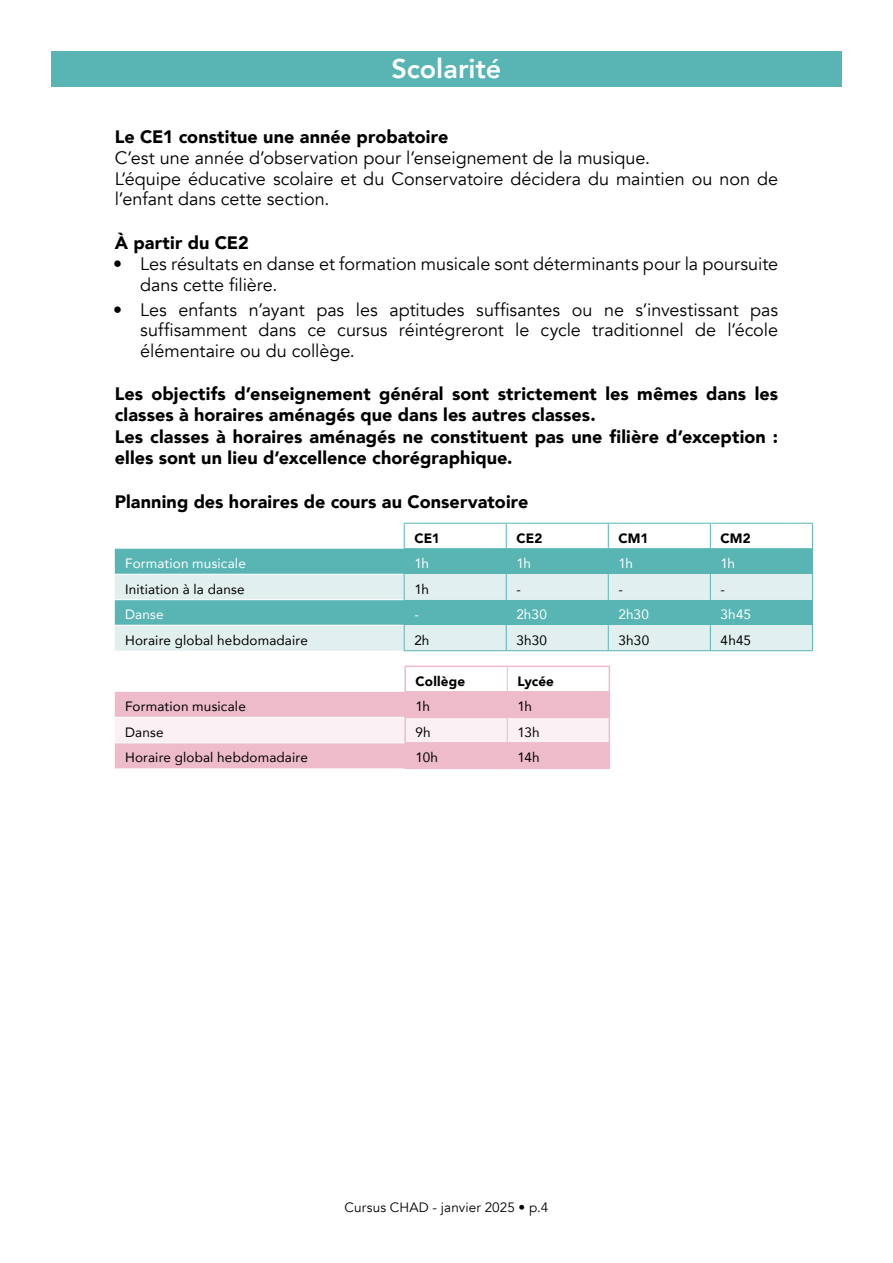
<style>
.page{position:relative;width:893px;height:1263px;background:#fff}
.page>*{position:absolute;margin:0;border:0;box-sizing:border-box;transform-origin:0 0}
.t1{font:800 27px "Avenir";color:#fff}
.t2{font:18px/20.7px "Avenir";letter-spacing:-.005em;color:#000}
.t3{font:900 18px/21.6px "Avenir";letter-spacing:.005em;color:#000}
.t4{font:13.5px "Avenir";letter-spacing:.01em;color:#000}
.t5{font:13.5px "Avenir";letter-spacing:.01em;color:#fff}
.t6{font:13.5px "Avenir";letter-spacing:.01em;color:#000}
.t7{font:900 13.5px "Avenir";letter-spacing:.005em;color:#000}
</style>
<div class="page">
<div style="left:51px;top:51px;width:791px;height:36px;background:#58b5b4"></div>
<div style="left:115px;top:549px;width:697px;height:25px;background:#58b5b4"></div>
<svg style="left:115px;top:574px;width:697px;height:77px;background:#b3dbda"></svg>
<hr style="left:115px;top:574px;width:289px;height:1px;background:#fff">
<hr style="left:115px;top:599px;width:289px;height:1px;background:#fff">
<hr style="left:115px;top:625px;width:289px;height:1px;background:#fff">
<hr style="left:404px;top:523px;width:102px;height:1px;background:#58b5b4">
<hr style="left:506px;top:523px;width:102px;height:1px;background:#58b5b4">
<hr style="left:608px;top:523px;width:102px;height:1px;background:#58b5b4">
<hr style="left:710px;top:523px;width:103px;height:1px;background:#58b5b4">
<svg style="left:812px;top:524px;width:1px;height:126px"></svg>
<hr style="left:404px;top:650px;width:102px;height:1px;background:#58b5b4">
<hr style="left:506px;top:650px;width:102px;height:1px;background:#58b5b4">
<hr style="left:608px;top:650px;width:102px;height:1px;background:#58b5b4">
<hr style="left:710px;top:650px;width:103px;height:1px;background:#58b5b4">
<hr style="left:404px;top:548px;width:102px;height:1px;background:#58b5b4">
<hr style="left:506px;top:548px;width:102px;height:1px;background:#58b5b4">
<hr style="left:608px;top:548px;width:102px;height:1px;background:#58b5b4">
<hr style="left:710px;top:548px;width:103px;height:1px;background:#58b5b4">
<svg style="left:506px;top:524px;width:1px;height:126px"></svg>
<svg style="left:608px;top:524px;width:1px;height:126px"></svg>
<svg style="left:710px;top:524px;width:1px;height:126px"></svg>
<svg style="left:404px;top:524px;width:1px;height:126px"></svg>
<hr style="left:404px;top:666px;width:103px;height:1px;background:#edbbca">
<hr style="left:507px;top:666px;width:103px;height:1px;background:#edbbca">
<svg style="left:115px;top:667px;width:495px;height:101px"></svg>
<hr style="left:404px;top:768px;width:103px;height:1px;background:#edbbca">
<hr style="left:507px;top:768px;width:103px;height:1px;background:#edbbca">
<h1 class="t1" style="left:392px;top:48px;width:111px">Scolarité</h1>
<p class="t3" style="left:115px;top:126px;width:335px">Le CE1 constitue une année probatoire</p>
<p class="t2" style="left:115px;top:148px;width:665px">C’est une année d’observation pour l’enseignement de la musique.<br>L’équipe éducative scolaire et du Conservatoire décidera du maintien ou non de l’enfant dans cette section.</p>
<p class="t3" style="left:115px;top:232px;width:135px">À partir du CE2</p>
<p class="t2" style="left:140px;top:254px;width:639px;text-indent:-27px">• Les résultats en danse et formation musicale sont déterminants pour la poursuite dans cette filière.</p>
<p class="t2" style="left:140px;top:300px;width:639px;text-align:justify;text-indent:-27px">• Les enfants n’ayant pas les aptitudes suffisantes ou ne s’investissant pas suffisamment dans ce cursus réintégreront le cycle traditionnel de l’école élémentaire ou du collège.</p>
<p class="t3" style="left:115px;top:382px;width:665px">Les objectifs d’enseignement général sont strictement les mêmes dans les classes à horaires aménagés que dans les autres classes.<br>Les classes à horaires aménagés ne constituent pas une filière d’exception : elles sont un lieu d’excellence chorégraphique.</p>
<p class="t3" style="left:115px;top:491px;width:415px">Planning des horaires de cours au Conservatoire</p>
<p class="t7" style="left:414px;top:526px;width:27px">CE1</p>
<p class="t7" style="left:516px;top:526px;width:27px">CE2</p>
<p class="t7" style="left:618px;top:526px;width:31px">CM1</p>
<p class="t7" style="left:721px;top:526px;width:32px">CM2</p>
<p class="t5" style="left:125px;top:553px;width:122px">Formation musicale</p>
<p class="t5" style="left:414px;top:553px;width:16px">1h</p>
<p class="t5" style="left:516px;top:553px;width:16px">1h</p>
<p class="t5" style="left:618px;top:553px;width:16px">1h</p>
<p class="t5" style="left:721px;top:553px;width:16px">1h</p>
<p class="t4" style="left:125px;top:578px;width:121px">Initiation à la danse</p>
<p class="t4" style="left:414px;top:578px;width:16px">1h</p>
<p class="t4" style="left:516px;top:578px;width:6px">-</p>
<p class="t4" style="left:618px;top:578px;width:6px">-</p>
<p class="t4" style="left:721px;top:578px;width:6px">-</p>
<p class="t5" style="left:125px;top:604px;width:40px">Danse</p>
<p class="t5" style="left:414px;top:604px;width:6px">-</p>
<p class="t5" style="left:516px;top:604px;width:32px">2h30</p>
<p class="t5" style="left:618px;top:604px;width:32px">2h30</p>
<p class="t5" style="left:721px;top:604px;width:32px">3h45</p>
<p class="t4" style="left:125px;top:629px;width:184px">Horaire global hebdomadaire</p>
<p class="t4" style="left:414px;top:629px;width:16px">2h</p>
<p class="t4" style="left:516px;top:629px;width:32px">3h30</p>
<p class="t4" style="left:618px;top:629px;width:32px">3h30</p>
<p class="t4" style="left:721px;top:629px;width:32px">4h45</p>
<p class="t7" style="left:415px;top:669px;width:51px">Collège</p>
<p class="t7" style="left:518px;top:669px;width:38px">Lycée</p>
<p class="t4" style="left:125px;top:696px;width:122px">Formation musicale</p>
<p class="t4" style="left:415px;top:696px;width:16px">1h</p>
<p class="t4" style="left:518px;top:696px;width:16px">1h</p>
<p class="t4" style="left:125px;top:721px;width:40px">Danse</p>
<p class="t4" style="left:415px;top:721px;width:17px">9h</p>
<p class="t4" style="left:518px;top:721px;width:24px">13h</p>
<p class="t4" style="left:125px;top:747px;width:184px">Horaire global hebdomadaire</p>
<p class="t4" style="left:415px;top:747px;width:24px">10h</p>
<p class="t4" style="left:518px;top:747px;width:24px">14h</p>
<p class="t6" style="left:345px;top:1199px;width:205px">Cursus CHAD - janvier 2025 • p.4</p>
</div>
